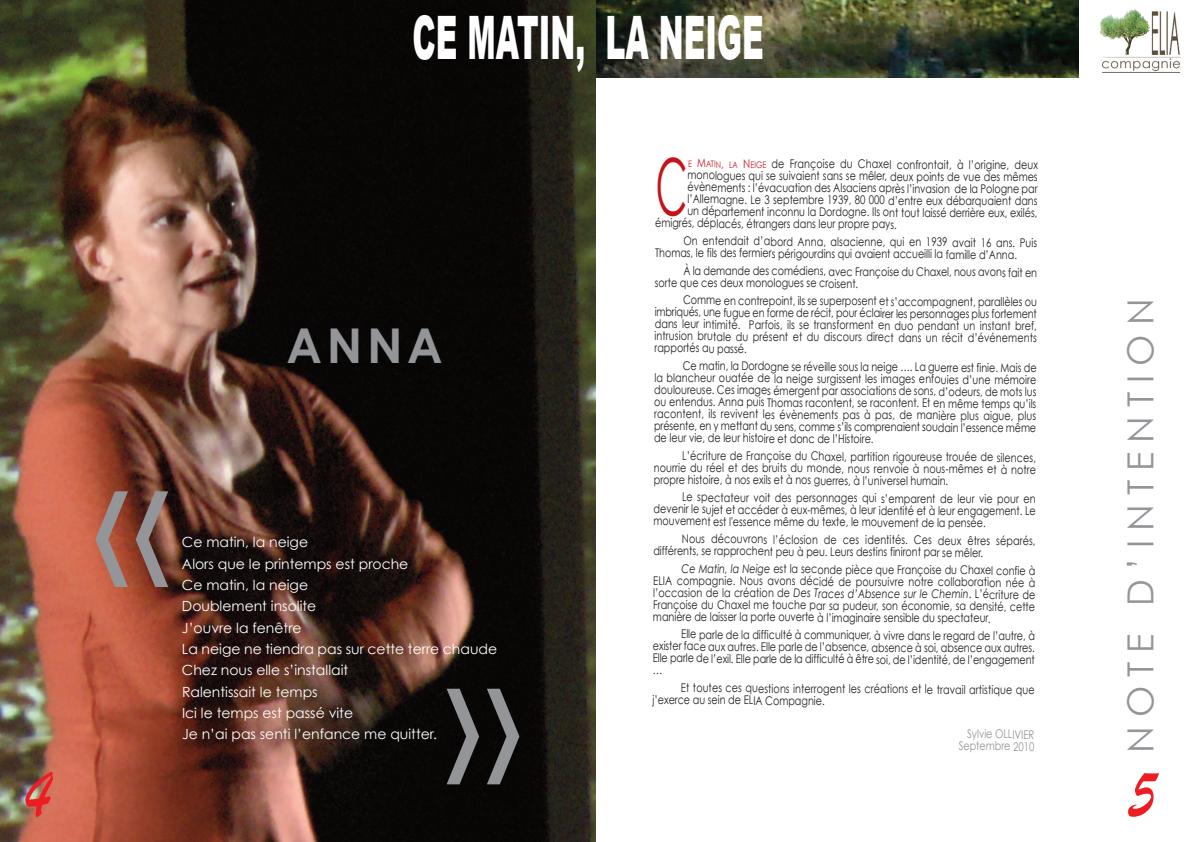
<style>
.page{position:relative;width:1191px;height:842px;background:#fff}
.page>*{position:absolute;margin:0;border:0;box-sizing:border-box;transform-origin:0 0}
.t1{font:180px "Century Gothic";color:#939598}
.t2{font:78.8px "Century Gothic";color:#c6131b;scale:.5 1}
.t3{font:72px "Brush Script";color:#ee1d23;scale:.8 1}
.t4{font:900 60px "Arial";color:#fff;scale:.5 1}
.t5{font:700 48px "Century Gothic";color:#939598}
.t6{font:36px "Century Gothic";letter-spacing:.25em;color:#939598}
.t7{font:14px/21.3px "Century Gothic";color:#fff}
.t8{font:12px/11.9px "Century Gothic";letter-spacing:-.01em;color:#231f20;text-align:justify;scale:.8 1}
.t9{font:12px/12px "Century Gothic";letter-spacing:-.01em;color:#939598;text-align:right;scale:.8 1}
.s1{font-size:9px;color:#c6131b}
.s2{color:#c6131b}
.s3{font-style:italic}
</style>
<div class="page">
<img style="left:595px;top:0;width:483px;height:77px">
<img style="left:0;top:0;width:595px;height:842px">
<img style="left:1100px;top:9px;width:80px;height:63px">
<h3 class="t4" style="left:412px;top:-7px;width:704px">CE MATIN, LA NEIGE</h3>
<h2 class="t2" style="left:655px;top:136px;width:67px">C</h2>
<p class="t8" style="left:688px;top:158px;width:439px"><span class="s1">E</span> <span class="s2">M</span><span class="s1">ATIN</span><span class="s2">,</span> <span class="s1">LA</span> <span class="s2">N</span><span class="s1">EIGE</span> de Françoise du Chaxel confrontait, à l’origine, deux</p>
<p class="t8" style="left:687px;top:170px;width:439px">monologues qui se suivaient sans se mêler, deux points de vue des mêmes</p>
<p class="t8" style="left:687px;top:182px;width:439px">évènements : l’évacuation des Alsaciens après l’invasion de la Pologne par</p>
<p class="t8" style="left:687px;top:194px;width:439px">l’Allemagne. Le 3 septembre 1939, 80 000 d’entre eux débarquaient dans</p>
<p class="t8" style="left:687px;top:206px;width:439px">un département inconnu la Dordogne. Ils ont tout laissé derrière eux, exilés,</p>
<p class="t8" style="left:655px;top:217px;width:303px">émigrés, déplacés, étrangers dans leur propre pays.</p>
<p class="t8" style="left:655px;top:235px;width:479px;text-indent:28px">On entendait d’abord Anna, alsacienne, qui en 1939 avait 16 ans. Puis<br>Thomas, le fils des fermiers périgourdins qui avaient accueilli la famille d’Anna.</p>
<p class="t8" style="left:655px;top:265px;width:479px;line-height:11.4px;text-indent:28px">À la demande des comédiens, avec Françoise du Chaxel, nous avons fait en sorte que ces deux monologues se croisent.</p>
<p class="t8" style="left:654px;top:295px;width:479px;text-indent:29px">Comme en contrepoint, ils se superposent et s’accompagnent, parallèles ou imbriqués, une fugue en forme de récit, pour éclairer les personnages plus fortement dans leur intimité. Parfois, ils se transforment en duo pendant un instant bref, intrusion brutale du présent et du discours direct dans un récit d’événements rapportés au passé.</p>
<p class="t8" style="left:654px;top:360px;width:480px;text-indent:29px">Ce matin, la Dordogne se réveille sous la neige …. La guerre est finie. Mais de la blancheur ouatée de la neige surgissent les images enfouies d’une mémoire douloureuse. Ces images émergent par associations de sons, d’odeurs, de mots lus ou entendus. Anna puis Thomas racontent, se racontent. Et en même temps qu’ils racontent, ils revivent les évènements pas à pas, de manière plus aigue, plus présente, en y mettant du sens, comme s’ils comprenaient soudain l’essence même de leur vie, de leur histoire et donc de l’Histoire.</p>
<p class="t8" style="left:654px;top:450px;width:479px;text-indent:28px">L’écriture de Françoise du Chaxel, partition rigoureuse trouée de silences, nourrie du réel et des bruits du monde, nous renvoie à nous-mêmes et à notre propre histoire, à nos exils et à nos guerres, à l’universel humain.</p>
<p class="t8" style="left:653px;top:492px;width:479px;text-indent:28px">Le spectateur voit des personnages qui s’emparent de leur vie pour en devenir le sujet et accéder à eux-mêmes, à leur identité et à leur engagement. Le mouvement est l'essence même du texte, le mouvement de la pensée.</p>
<p class="t8" style="left:653px;top:533px;width:479px;text-indent:28px">Nous découvrons l’éclosion de ces identités. Ces deux êtres séparés, différents, se rapprochent peu à peu. Leurs destins finiront par se mêler.</p>
<p class="t8" style="left:653px;top:563px;width:479px;line-height:11.6px;text-indent:28px"><span class="s3">Ce Matin, la Neige</span> est la seconde pièce que Françoise du Chaxel confie à ELIA compagnie. Nous avons décidé de poursuivre notre collaboration née à l’occasion de la création de <span class="s3">Des Traces d’Absence sur le Chemin</span>. L’écriture de</p>
<p class="t8" style="left:653px;top:599px;width:479px">Françoise du Chaxel me touche par sa pudeur, son économie, sa densité, cette manière de laisser la porte ouverte à l’imaginaire sensible du spectateur.</p>
<p class="t8" style="left:652px;top:629px;width:479px;line-height:11.6px;text-indent:29px">Elle parle de la difficulté à communiquer, à vivre dans le regard de l’autre, à exister face aux autres. Elle parle de l’absence, absence à soi, absence aux autres.<br>Elle parle de l’exil. Elle parle de la difficulté à être soi, de l’identité, de l’engagement …</p>
<p class="t8" style="left:652px;top:683px;width:479px;line-height:11.3px;text-indent:28px">Et toutes ces questions interrogent les créations et le travail artistique que j’exerce au sein de ELIA Compagnie.</p>
<p class="t9" style="left:958px;top:728px;width:96px">sylvie OLLIvIER septembre 2010</p>
<h3 class="t6" style="left:1117px;top:753px;width:456px;rotate:-90deg">NOTE D’INTENTION</h3>
<h3 class="t5" style="left:286px;top:315px;width:158px">ANNA</h3>
<h1 class="t1" style="left:94px;top:406px;width:78px">«</h1>
<p class="t7" style="left:182px;top:531px;width:317px">Ce matin, la neige<br>Alors que le printemps est proche<br>Ce matin, la neige<br>Doublement insolite<br>J’ouvre la fenêtre<br>La neige ne tiendra pas sur cette terre chaude<br>Chez nous elle s’installait<br>Ralentissait le temps<br>Ici le temps est passé vite<br>Je n’ai pas senti l’enfance me quitter.</p>
<h1 class="t1" style="left:445px;top:603px;width:78px">»</h1>
<h3 class="t3" style="left:25px;top:752px;width:32px">4</h3>
<h3 class="t3" style="left:1130px;top:752px;width:32px">5</h3>
</div>
